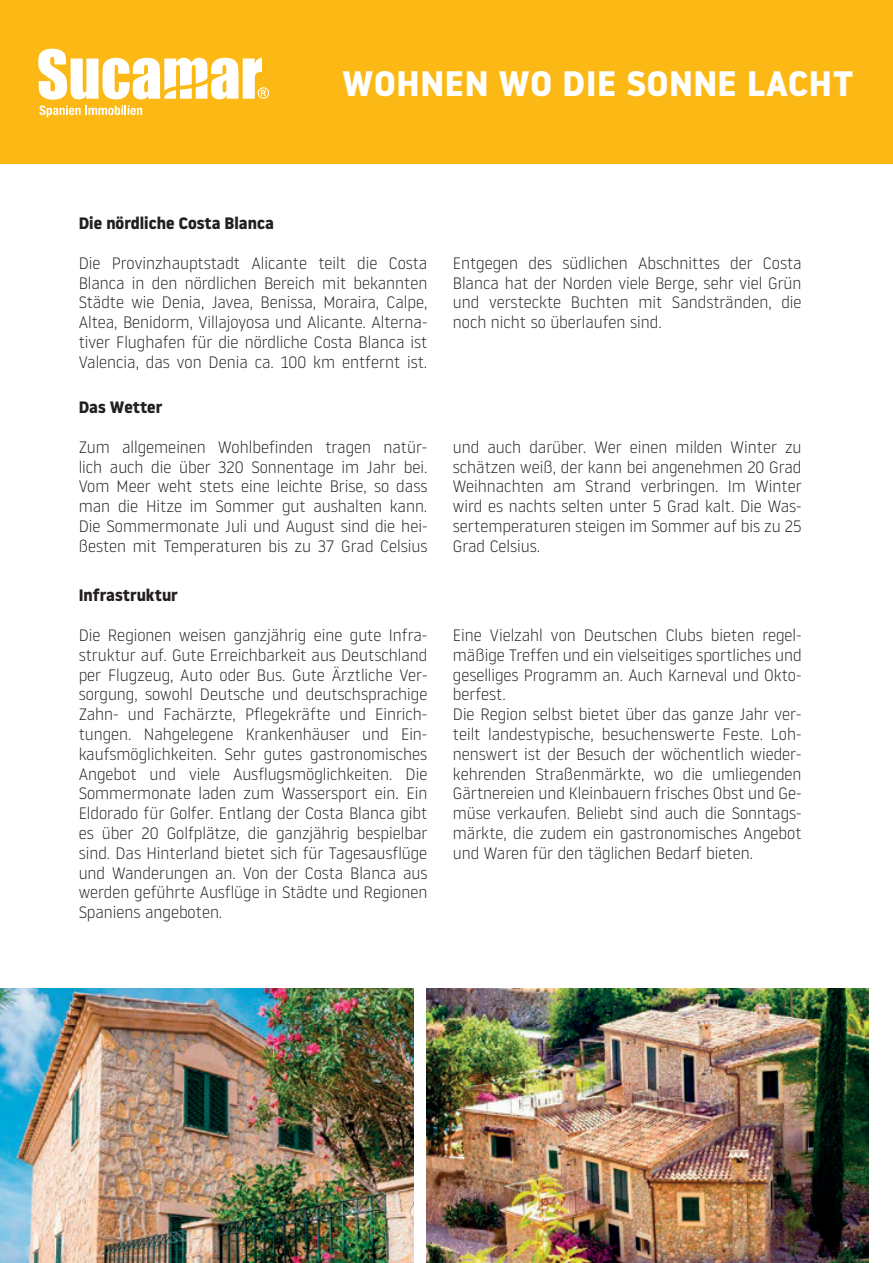
<style>
.page{position:relative;width:893px;height:1263px;background:#fff}
.page>*{position:absolute;margin:0;border:0;box-sizing:border-box;transform-origin:0 0}
.t1{font:700 35.25px "Noway";letter-spacing:.02em;color:#fff}
.t2{font:300 16.5px/19.8px "Noway";color:#231f20;text-align:justify}
.t3{font:700 16.5px "Noway";color:#231f20}
</style>
<div class="page">
<div style="left:0;top:0;width:893px;height:164px;background:#fcb814"></div>
<img style="left:426px;top:989px;width:442px;height:274px">
<img style="left:0;top:989px;width:414px;height:274px">
<svg style="left:38px;top:49px;width:231px;height:68px"></svg>
<h1 class="t1" style="left:342px;top:63px;width:513px">WOHNEN WO DIE SONNE LACHT</h1>
<p class="t3" style="left:79px;top:214px;width:197px">Die nördliche Costa Blanca</p>
<p class="t2" style="left:79px;top:252px;width:350px">Die Provinzhauptstadt Alicante teilt die Costa Blanca in den nördlichen Bereich mit bekannten Städte wie Denia, Javea, Benissa, Moraira, Calpe, Altea, Benidorm, Villajoyosa und Alicante. Alterna&shy;tiver Flughafen für die nördliche Costa Blanca ist Valencia, das von Denia ca. 100 km entfernt ist.</p>
<p class="t2" style="left:453px;top:252px;width:350px">Entgegen des südlichen Abschnittes der Costa Blanca hat der Norden viele Berge, sehr viel Grün und versteckte Buchten mit Sandstränden, die noch nicht so überlaufen sind.</p>
<p class="t3" style="left:79px;top:398px;width:85px">Das Wetter</p>
<p class="t2" style="left:79px;top:436px;width:350px">Zum allgemeinen Wohlbefinden tragen natür&shy;lich auch die über 320 Sonnentage im Jahr bei.<br>Vom Meer weht stets eine leichte Brise, so dass man die Hitze im Sommer gut aushalten kann.<br>Die Sommermonate Juli und August sind die hei&shy;ßesten mit Temperaturen bis zu 37 Grad Celsius</p>
<p class="t2" style="left:453px;top:436px;width:350px">und auch darüber. Wer einen milden Winter zu schätzen weiß, der kann bei angenehmen 20 Grad Weihnachten am Strand verbringen. Im Winter wird es nachts selten unter 5 Grad kalt. Die Was&shy;sertemperaturen steigen im Sommer auf bis zu 25<br>Grad Celsius.</p>
<p class="t3" style="left:79px;top:586px;width:101px">Infrastruktur</p>
<p class="t2" style="left:79px;top:624px;width:350px">Die Regionen weisen ganzjährig eine gute Infra&shy;struktur auf. Gute Erreichbarkeit aus Deutschland per Flugzeug, Auto oder Bus. Gute Ärztliche Ver&shy;sorgung, sowohl Deutsche und deutschsprachige Zahn- und Fachärzte, Pflegekräfte und Einrich&shy;tungen. Nahgelegene Krankenhäuser und Ein&shy;kaufsmöglichkeiten. Sehr gutes gastronomisches Angebot und viele Ausflugsmöglichkeiten. Die Sommermonate laden zum Wassersport ein. Ein Eldorado für Golfer. Entlang der Costa Blanca gibt es über 20 Golfplätze, die ganzjährig bespielbar sind. Das Hinterland bietet sich für Tagesausflüge und Wanderungen an. Von der Costa Blanca aus werden geführte Ausflüge in Städte und Regionen Spaniens angeboten.</p>
<p class="t2" style="left:453px;top:624px;width:350px;text-align:left">Eine Vielzahl von Deutschen Clubs bieten regel&shy;mäßige Treffen und ein vielseitiges sportliches und geselliges Programm an. Auch Karneval und Okto&shy;berfest.<br>Die Region selbst bietet über das ganze Jahr ver&shy;teilt landestypische, besuchenswerte Feste. Loh&shy;nenswert ist der Besuch der wöchentlich wieder&shy;kehrenden Straßenmärkte, wo die umliegenden Gärtnereien und Kleinbauern frisches Obst und Ge&shy;müse verkaufen. Beliebt sind auch die Sonntags&shy;märkte, die zudem ein gastronomisches Angebot und Waren für den täglichen Bedarf bieten.</p>
</div>
